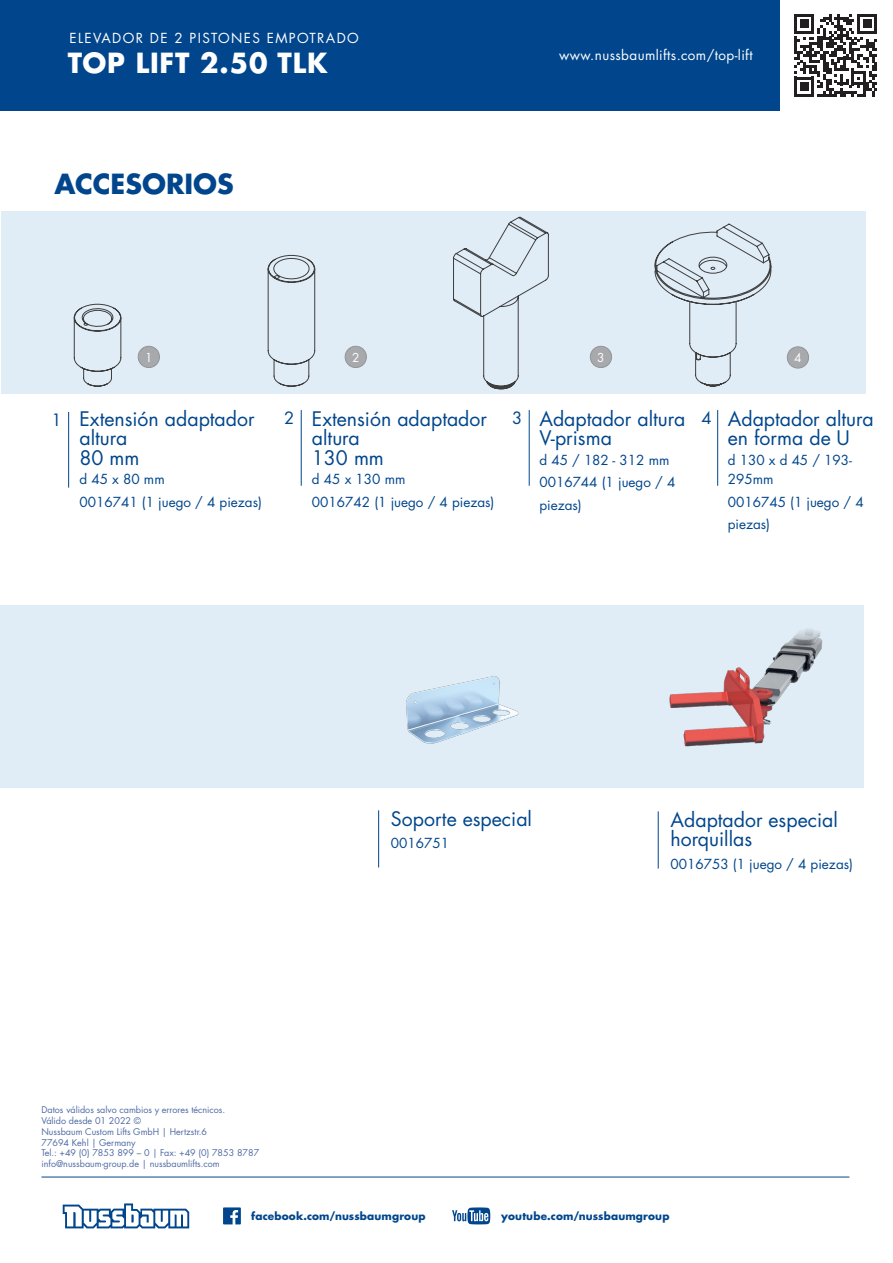
<style>
.page{position:relative;width:893px;height:1263px;background:#fff}
.page>*{position:absolute;margin:0;border:0;box-sizing:border-box;transform-origin:0 0}
.t1{font:700 27px "Futura LT Pro";letter-spacing:.03em;color:#fff}
.TechDat_2{font:700 27px "Futura LT Pro";color:#01468c}
.t2{font:19.5px/19.5px "Futura LT Pro";color:#01468c}
.BestellNr_2{font:16.5px "Futura LT Pro";color:#01468c}
.t3{font:13.5px/22.5px "Futura LT Pro";color:#01468c}
.t4{font:13.5px "Futura LT Pro";letter-spacing:.03em;color:#fff}
.t5{font:13.5px "Futura LT Pro";letter-spacing:.1em;color:#fff}
.BestellNr_2-2{font:12px "Futura LT Pro";color:#fff}
.t6{font:700 10.5px "Futura LT Pro";letter-spacing:.015em;color:#01468c}
.t7{font:9px "Futura LT Pro";color:#4f6aa4}
</style>
<div class="page">
<div style="left:1px;top:211px;width:864px;height:183px;background:#e1edf6"></div>
<div style="left:1px;top:605px;width:863px;height:182px;background:#e1edf6"></div>
<img style="left:0;top:605px;width:1px;height:114px">
<div style="left:0;top:0;width:780px;height:111px;background:#01468c"></div>
<svg style="left:794px;top:14px;width:83px;height:83px"></svg>
<svg style="left:63px;top:1203px;width:126px;height:25px"></svg>
<svg style="left:223px;top:1207px;width:18px;height:17px"></svg>
<svg style="left:452px;top:1207px;width:38px;height:17px"></svg>
<div style="left:138px;top:346px;width:21px;height:22px;background:#a8a9ad;border-radius:50%"></div>
<div style="left:138px;top:346px;width:22px;height:22px;border:1px solid #939598;border-radius:50%"></div>
<div style="left:345px;top:346px;width:21px;height:22px;background:#a8a9ad;border-radius:50%"></div>
<div style="left:345px;top:346px;width:22px;height:22px;border:1px solid #939598;border-radius:50%"></div>
<div style="left:787px;top:347px;width:22px;height:21px;background:#a8a9ad;border-radius:50%"></div>
<div style="left:787px;top:347px;width:22px;height:21px;border:1px solid #939598;border-radius:50%"></div>
<div style="left:590px;top:346px;width:22px;height:22px;background:#a8a9ad;border-radius:50%"></div>
<div style="left:590px;top:346px;width:22px;height:22px;border:1px solid #939598;border-radius:50%"></div>
<hr style="left:717px;top:410px;width:1px;height:76px;background:#01468c">
<hr style="left:529px;top:410px;width:1px;height:76px;background:#01468c">
<hr style="left:68px;top:412px;width:1px;height:76px;background:#01468c">
<hr style="left:301px;top:410px;width:1px;height:76px;background:#01468c">
<hr style="left:378px;top:810px;width:1px;height:57px;background:#01468c">
<hr style="left:658px;top:811px;width:1px;height:57px;background:#01468c">
<svg style="left:453px;top:217px;width:96px;height:173px"></svg>
<svg style="left:74px;top:304px;width:47px;height:83px"></svg>
<svg style="left:268px;top:255px;width:47px;height:132px"></svg>
<svg style="left:654px;top:224px;width:117px;height:163px"></svg>
<img style="left:669px;top:629px;width:154px;height:118px">
<img style="left:406px;top:676px;width:113px;height:68px">
<hr style="left:41px;top:1177px;width:808px;height:1px;background:#01468c">
<p class="t5" style="left:69px;top:28px;width:291px">ELEVADOR DE 2 PISTONES EMPOTRADO</p>
<p class="t1" style="left:68px;top:42px;width:261px">TOP LIFT 2.50 TLK</p>
<p class="t4" style="left:559px;top:46px;width:195px">www.nussbaumlifts.com/top-lift</p>
<p class="TechDat_2" style="left:54px;top:163px;width:181px">ACCESORIOS</p>
<p class="BestellNr_2-2" style="left:145px;top:349px;width:9px">1</p>
<p class="BestellNr_2-2" style="left:352px;top:350px;width:9px">2</p>
<p class="BestellNr_2-2" style="left:597px;top:349px;width:9px">3</p>
<p class="BestellNr_2-2" style="left:794px;top:349px;width:9px">4</p>
<p class="t2" style="left:80px;top:409px;width:177px">Extensión adaptador altura</p>
<p class="t2" style="left:80px;top:448px;width:61px">80 mm</p>
<p class="t3" style="left:80px;top:468px;width:87px">d 45 x 80 mm</p>
<p class="t3" style="left:80px;top:490px;width:184px">0016741 (1 juego / 4 piezas)</p>
<p class="t2" style="left:312px;top:409px;width:177px">Extensión adaptador altura</p>
<p class="t2" style="left:312px;top:448px;width:73px">130 mm</p>
<p class="t3" style="left:312px;top:468px;width:95px">d 45 x 130 mm</p>
<p class="t3" style="left:312px;top:490px;width:184px">0016742 (1 juego / 4 piezas)</p>
<p class="t2" style="left:539px;top:409px;width:147px">Adaptador altura<br>V-prisma</p>
<p class="t3" style="left:539px;top:448px;width:132px">d 45 / 182 - 312 mm</p>
<p class="t3" style="left:539px;top:471px;width:137px">0016744 (1 juego / 4 piezas)</p>
<p class="BestellNr_2" style="left:51px;top:408px;width:12px">1</p>
<p class="BestellNr_2" style="left:284px;top:406px;width:12px">2</p>
<p class="BestellNr_2" style="left:512px;top:406px;width:12px">3</p>
<p class="BestellNr_2" style="left:702px;top:406px;width:12px">4</p>
<p class="t2" style="left:728px;top:409px;width:147px">Adaptador altura en forma de U</p>
<p class="t3" style="left:728px;top:450px;width:126px;line-height:19.5px">d 130 x d 45 / 193-<br>295mm</p>
<p class="t3" style="left:728px;top:490px;width:137px">0016745 (1 juego / 4 piezas)</p>
<p class="t7" style="left:41px;top:1104px;width:185px">Datos válidos salvo cambios y errores técnicos.</p>
<p class="t7" style="left:41px;top:1114px;width:101px">Válido desde 01 2022 ©</p>
<p class="t7" style="left:41px;top:1125px;width:167px">Nussbaum Custom Lifts GmbH | Hertzstr.6</p>
<p class="t7" style="left:41px;top:1136px;width:96px">77694 Kehl | Germany</p>
<p class="t7" style="left:41px;top:1147px;width:219px">Tel.: +49 (0) 7853 899 – 0 | Fax: +49 (0) 7853 8787</p>
<p class="t7" style="left:41px;top:1158px;width:180px">info@nussbaum-group.de | nussbaumlifts.com</p>
<p class="t2" style="left:391px;top:808px;width:143px">Soporte especial</p>
<p class="t3" style="left:391px;top:832px;width:60px">0016751</p>
<p class="t2" style="left:671px;top:809px;width:169px">Adaptador especial horquillas</p>
<p class="t3" style="left:671px;top:852px;width:184px">0016753 (1 juego / 4 piezas)</p>
<p class="t6" style="left:251px;top:1207px;width:176px">facebook.com/nussbaumgroup</p>
<p class="t6" style="left:501px;top:1207px;width:170px">youtube.com/nussbaumgroup</p>
</div>
